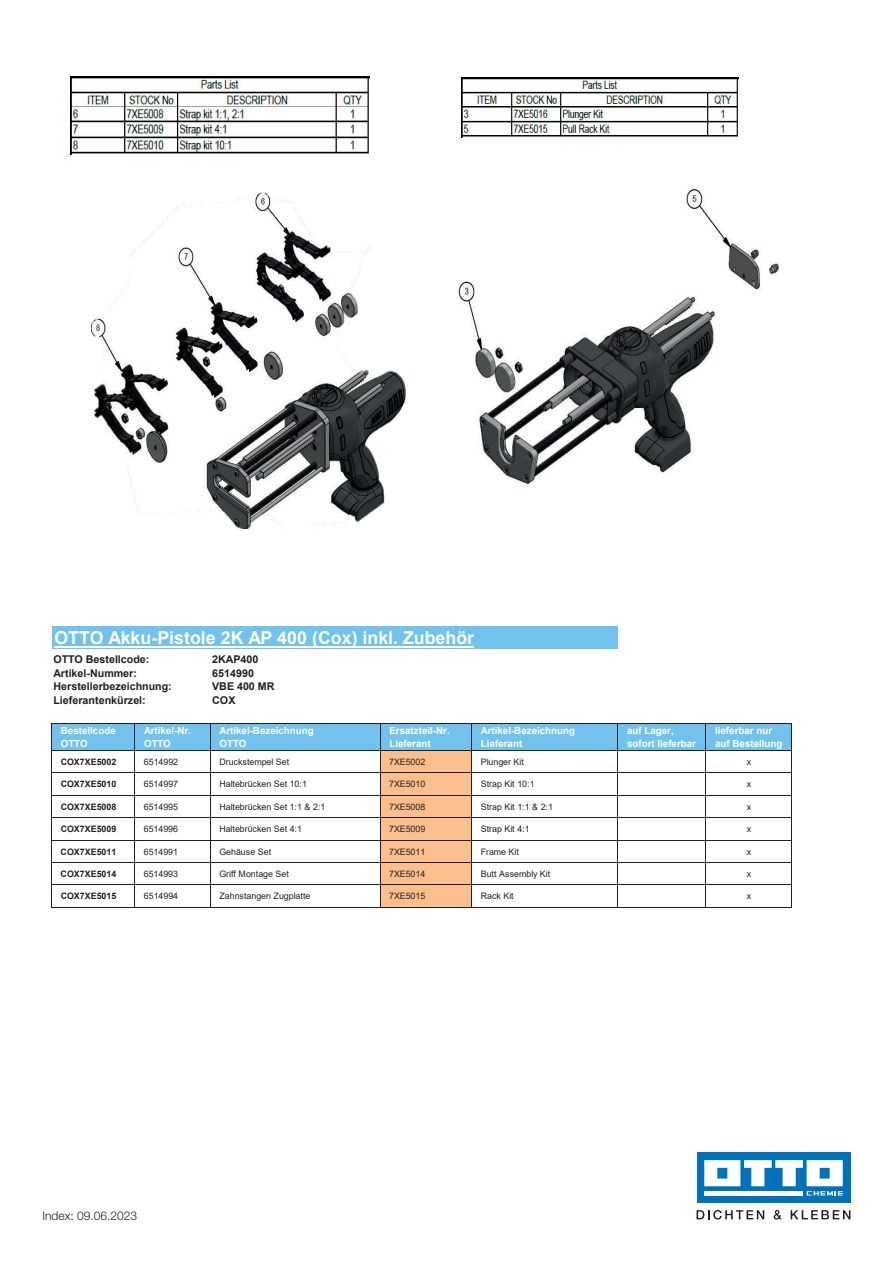
<style>
.page{position:relative;width:893px;height:1263px;background:#fff}
.page>*{position:absolute;margin:0;border:0;box-sizing:border-box;transform-origin:0 0}
.t1{font:700 17.7px "Arial";color:#fff}
.t2{font:300 12px "Helvetica Neue LT Pro";color:#231f20}
.t3{font:700 10.65px "Arial";letter-spacing:.005em;color:#231f20}
.t4{font:700 9.75px "Arial";color:#fff}
.t5{font:8.85px "Arial";letter-spacing:-.005em;color:#231f20}
.t6{font:700 8.85px "Arial";letter-spacing:-.005em;color:#231f20}
</style>
<div class="page">
<div style="left:697px;top:1152px;width:153px;height:51px;background:#0072bc"></div>
<svg style="left:704px;top:1160px;width:139px;height:35px"></svg>
<hr style="left:704px;top:1191px;width:99px;height:4px;background:#fff">
<svg style="left:697px;top:1210px;width:67px;height:9px"></svg>
<svg style="left:774px;top:1210px;width:8px;height:9px"></svg>
<svg style="left:791px;top:1210px;width:59px;height:9px"></svg>
<img style="left:71px;top:76px;width:299px;height:31px">
<img style="left:91px;top:192px;width:315px;height:337px">
<img style="left:71px;top:107px;width:298px;height:48px">
<img style="left:462px;top:78px;width:277px;height:59px">
<img style="left:458px;top:189px;width:322px;height:296px">
<div style="left:52px;top:626px;width:566px;height:23px;background:#71c3ed"></div>
<div style="left:52px;top:724px;width:740px;height:26px;background:#71c3ed"></div>
<div style="left:380px;top:750px;width:92px;height:23px;background:#fbbf8e"></div>
<div style="left:380px;top:773px;width:92px;height:22px;background:#fbbf8e"></div>
<div style="left:380px;top:795px;width:92px;height:23px;background:#fbbf8e"></div>
<div style="left:380px;top:818px;width:92px;height:22px;background:#fbbf8e"></div>
<div style="left:380px;top:840px;width:92px;height:23px;background:#fbbf8e"></div>
<div style="left:380px;top:862px;width:92px;height:22px;background:#fbbf8e"></div>
<div style="left:380px;top:884px;width:92px;height:23px;background:#fbbf8e"></div>
<hr style="left:54px;top:646px;width:420px;height:1px;background:#fff">
<hr style="left:51px;top:723px;width:1px;height:185px;background:#231f20">
<hr style="left:134px;top:724px;width:1px;height:184px;background:#231f20">
<hr style="left:210px;top:724px;width:1px;height:184px;background:#231f20">
<hr style="left:380px;top:724px;width:1px;height:184px;background:#231f20">
<hr style="left:471px;top:724px;width:1px;height:184px;background:#231f20">
<hr style="left:617px;top:724px;width:1px;height:184px;background:#231f20">
<hr style="left:705px;top:724px;width:1px;height:184px;background:#231f20">
<hr style="left:791px;top:724px;width:1px;height:184px;background:#231f20">
<hr style="left:52px;top:723px;width:740px;height:1px;background:#231f20">
<hr style="left:52px;top:750px;width:740px;height:1px;background:#231f20">
<hr style="left:52px;top:772px;width:740px;height:1px;background:#231f20">
<hr style="left:52px;top:795px;width:740px;height:1px;background:#231f20">
<hr style="left:52px;top:817px;width:740px;height:1px;background:#231f20">
<hr style="left:52px;top:840px;width:740px;height:1px;background:#231f20">
<hr style="left:52px;top:862px;width:740px;height:1px;background:#231f20">
<hr style="left:52px;top:884px;width:740px;height:1px;background:#231f20">
<hr style="left:52px;top:907px;width:740px;height:1px;background:#231f20">
<h1 class="t1" style="left:54px;top:625px;width:421px">OTTO Akku-Pistole 2K AP 400 (Cox) inkl. Zubehör</h1>
<p class="t3" style="left:53px;top:652px;width:97px">OTTO Bestellcode:</p>
<p class="t3" style="left:212px;top:652px;width:48px">2KAP400</p>
<p class="t3" style="left:53px;top:665px;width:85px">Artikel-Nummer:</p>
<p class="t3" style="left:212px;top:665px;width:43px">6514990</p>
<p class="t3" style="left:53px;top:679px;width:120px">Herstellerbezeichnung:</p>
<p class="t3" style="left:212px;top:679px;width:64px">VBE 400 MR</p>
<p class="t3" style="left:53px;top:693px;width:94px">Lieferantenkürzel:</p>
<p class="t3" style="left:212px;top:693px;width:25px">COX</p>
<p class="t4" style="left:61px;top:724px;width:56px">Bestellcode</p>
<p class="t4" style="left:144px;top:724px;width:48px">Artikel-Nr.</p>
<p class="t4" style="left:220px;top:724px;width:96px">Artikel-Bezeichnung</p>
<p class="t4" style="left:389px;top:724px;width:62px">Ersatzteil-Nr.</p>
<p class="t4" style="left:481px;top:724px;width:96px">Artikel-Bezeichnung</p>
<p class="t4" style="left:627px;top:724px;width:48px">auf Lager,</p>
<p class="t4" style="left:715px;top:724px;width:59px">lieferbar nur</p>
<p class="t4" style="left:61px;top:737px;width:28px">OTTO</p>
<p class="t4" style="left:144px;top:737px;width:28px">OTTO</p>
<p class="t4" style="left:220px;top:737px;width:28px">OTTO</p>
<p class="t4" style="left:389px;top:737px;width:43px">Lieferant</p>
<p class="t4" style="left:481px;top:737px;width:43px">Lieferant</p>
<p class="t4" style="left:627px;top:737px;width:71px">sofort lieferbar</p>
<p class="t4" style="left:715px;top:737px;width:69px">auf Bestellung</p>
<p class="t6" style="left:61px;top:755px;width:57px">COX7XE5002</p>
<p class="t5" style="left:144px;top:755px;width:36px">6514992</p>
<p class="t5" style="left:219px;top:755px;width:71px">Druckstempel Set</p>
<p class="t5" style="left:389px;top:755px;width:38px">7XE5002</p>
<p class="t5" style="left:481px;top:755px;width:45px">Plunger Kit</p>
<p class="t5" style="left:747px;top:755px;width:6px">x</p>
<p class="t6" style="left:61px;top:778px;width:57px">COX7XE5010</p>
<p class="t5" style="left:144px;top:778px;width:36px">6514997</p>
<p class="t5" style="left:219px;top:778px;width:89px">Haltebrücken Set 10:1</p>
<p class="t5" style="left:389px;top:778px;width:38px">7XE5010</p>
<p class="t5" style="left:481px;top:778px;width:55px">Strap Kit 10:1</p>
<p class="t5" style="left:747px;top:778px;width:6px">x</p>
<p class="t6" style="left:61px;top:800px;width:57px">COX7XE5008</p>
<p class="t5" style="left:144px;top:800px;width:36px">6514995</p>
<p class="t5" style="left:219px;top:800px;width:108px">Haltebrücken Set 1:1 &amp; 2:1</p>
<p class="t5" style="left:389px;top:800px;width:38px">7XE5008</p>
<p class="t5" style="left:481px;top:800px;width:74px">Strap Kit 1:1 &amp; 2:1</p>
<p class="t5" style="left:747px;top:800px;width:6px">x</p>
<p class="t6" style="left:61px;top:823px;width:57px">COX7XE5009</p>
<p class="t5" style="left:144px;top:823px;width:36px">6514996</p>
<p class="t5" style="left:219px;top:823px;width:84px">Haltebrücken Set 4:1</p>
<p class="t5" style="left:389px;top:823px;width:38px">7XE5009</p>
<p class="t5" style="left:481px;top:823px;width:50px">Strap Kit 4:1</p>
<p class="t5" style="left:747px;top:823px;width:6px">x</p>
<p class="t6" style="left:61px;top:845px;width:57px">COX7XE5011</p>
<p class="t5" style="left:144px;top:845px;width:36px">6514991</p>
<p class="t5" style="left:219px;top:845px;width:53px">Gehäuse Set</p>
<p class="t5" style="left:389px;top:845px;width:38px">7XE5011</p>
<p class="t5" style="left:481px;top:845px;width:40px">Frame Kit</p>
<p class="t5" style="left:747px;top:845px;width:6px">x</p>
<p class="t6" style="left:61px;top:867px;width:57px">COX7XE5014</p>
<p class="t5" style="left:144px;top:867px;width:36px">6514993</p>
<p class="t5" style="left:219px;top:867px;width:71px">Griff Montage Set</p>
<p class="t5" style="left:389px;top:867px;width:38px">7XE5014</p>
<p class="t5" style="left:481px;top:867px;width:71px">Butt Assembly Kit</p>
<p class="t5" style="left:747px;top:867px;width:6px">x</p>
<p class="t6" style="left:61px;top:890px;width:57px">COX7XE5015</p>
<p class="t5" style="left:144px;top:890px;width:36px">6514994</p>
<p class="t5" style="left:219px;top:890px;width:93px">Zahnstangen Zugplatte</p>
<p class="t5" style="left:389px;top:890px;width:38px">7XE5015</p>
<p class="t5" style="left:481px;top:890px;width:34px">Rack Kit</p>
<p class="t5" style="left:747px;top:890px;width:6px">x</p>
<h2 class="t2" style="left:43px;top:1209px;width:96px">Index: 09.06.2023</h2>
</div>
